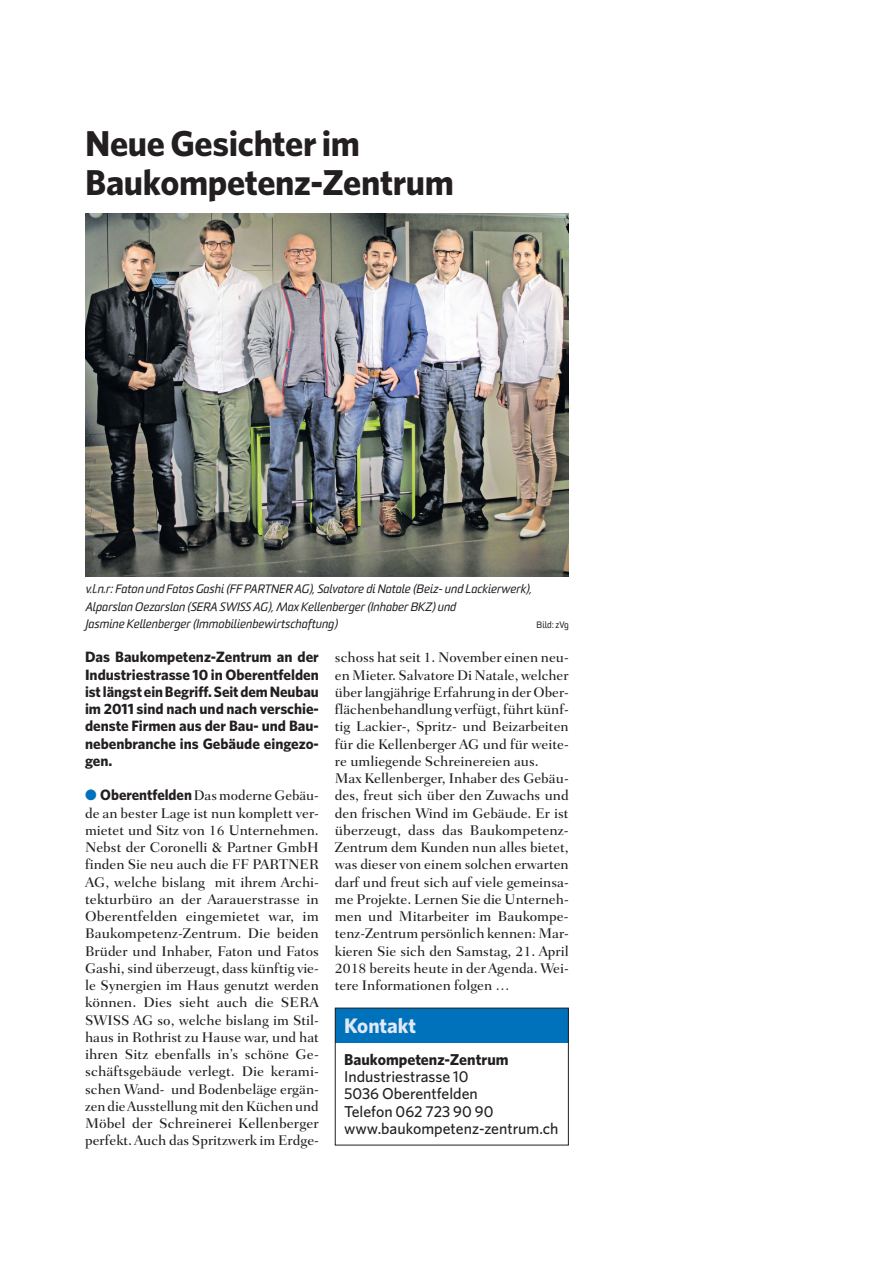
<style>
.page{position:relative;width:893px;height:1263px;background:#fff}
.page>*{position:absolute;margin:0;border:0;box-sizing:border-box;transform-origin:0 0}
.Titel_2spaltig{font:700 36px/39px "Whitney";letter-spacing:-.01em;color:#231f20}
.t1{font:700 21px "Whitney";color:#e1e9f6}
.Adresse{font:500 15.75px "Whitney";color:#231f20}
.Firma{font:700 15.75px "Whitney";color:#231f20}
.Lead{font:700 15px/17.2px "Whitney";color:#231f20;text-align:justify}
.Lauftext{font:500 14.25px/17.2px "Fairfield LT Std";color:#231f20;text-align:justify}
.Legende{font:italic 14.25px "Sommet Rounded";color:#231f20}
.Legende-2{font:9px "Sommet Rounded";letter-spacing:-.005em;color:#231f20}
.s1{color:#0072bc}
.s2{font-family:"Whitney";font-weight:700;font-size:15px}
</style>
<div class="page">
<img style="left:85px;top:214px;width:484px;height:362px">
<div style="left:336px;top:1008px;width:233px;height:35px;background:#0072bc"></div>
<div style="left:335px;top:1008px;width:234px;height:137px;border:1px solid #231f20"></div>
<p class="Titel_2spaltig" style="left:85px;top:123px;width:371px">Neue Gesichter im<br>Baukompetenz-Zentrum</p>
<p class="Legende" style="left:85px;top:582px;width:448px">v.l.n.r: Faton und Fatos Gashi (FF PARTNER AG), Salvatore di Natale (Beiz- und Lackierwerk),</p>
<p class="Legende" style="left:85px;top:599px;width:372px">Alparslan Oezarslan (SERA SWISS AG), Max Kellenberger (Inhaber BKZ) und</p>
<p class="Legende" style="left:85px;top:616px;width:254px">Jasmine Kellenberger (Immobilienbewirtschaftung)</p>
<p class="Legende-2" style="left:537px;top:619px;width:34px">Bild: zVg</p>
<p class="Lead" style="left:85px;top:648px;width:235px">Das Baukompetenz-Zentrum an der Industriestrasse 10 in Oberentfelden ist längst ein Begriff. Seit dem Neubau im 2011 sind nach und nach verschie&shy;denste Firmen aus der Bau- und Bau&shy;nebenbranche ins Gebäude eingezo&shy;gen.</p>
<p class="Lauftext" style="left:85px;top:787px;width:235px"><span class="s1">●</span> <span class="s2">Oberentfelden</span> Das moderne Gebäu&shy;de an bester Lage ist nun komplett ver&shy;mietet und Sitz von 16 Unternehmen.<br>Nebst der Coronelli &amp; Partner GmbH finden Sie neu auch die FF PARTNER AG, welche bislang mit ihrem Archi&shy;tekturbüro an der Aarauerstrasse in Oberentfelden eingemietet war, im Baukompetenz-Zentrum. Die beiden Brüder und Inhaber, Faton und Fatos Gashi, sind überzeugt, dass künftig vie&shy;le Synergien im Haus genutzt werden können. Dies sieht auch die SERA SWISS AG so, welche bislang im Stil&shy;haus in Rothrist zu Hause war, und hat ihren Sitz ebenfalls in’s schöne Ge&shy;schäftsgebäude verlegt. Die kerami&shy;schen Wand- und Bodenbeläge ergän&shy;zen die Ausstellung mit den Küchen und Möbel der Schreinerei Kellenberger perfekt. Auch das Spritzwerk im Erdge-</p>
<p class="Lauftext" style="left:335px;top:649px;width:235px">schoss hat seit 1. November einen neu&shy;en Mieter. Salvatore Di Natale, welcher über langjährige Erfahrung in der Ober&shy;flächenbehandlung verfügt, führt künf&shy;tig Lackier-, Spritz- und Beizarbeiten für die Kellenberger AG und für weite&shy;re umliegende Schreinereien aus.</p>
<p class="Lauftext" style="left:335px;top:770px;width:235px">Max Kellenberger, Inhaber des Gebäu&shy;des, freut sich über den Zuwachs und den frischen Wind im Gebäude. Er ist überzeugt, dass das Baukompetenz-Zentrum dem Kunden nun alles bietet, was dieser von einem solchen erwarten darf und freut sich auf viele gemeinsa&shy;me Projekte. Lernen Sie die Unterneh&shy;men und Mitarbeiter im Baukompe&shy;tenz-Zentrum persönlich kennen: Mar&shy;kieren Sie sich den Samstag, 21. April 2018 bereits heute in der Agenda. Wei&shy;tere Informationen folgen …</p>
<p class="t1" style="left:344px;top:1011px;width:73px">Kontakt</p>
<p class="Firma" style="left:344px;top:1049px;width:166px">Baukompetenz-Zentrum</p>
<p class="Adresse" style="left:344px;top:1066px;width:126px">Industriestrasse 10</p>
<p class="Adresse" style="left:344px;top:1083px;width:135px">5036 Oberentfelden</p>
<p class="Adresse" style="left:344px;top:1101px;width:151px">Telefon 062 723 90 90</p>
<p class="Adresse" style="left:344px;top:1118px;width:216px">www.baukompetenz-zentrum.ch</p>
</div>
